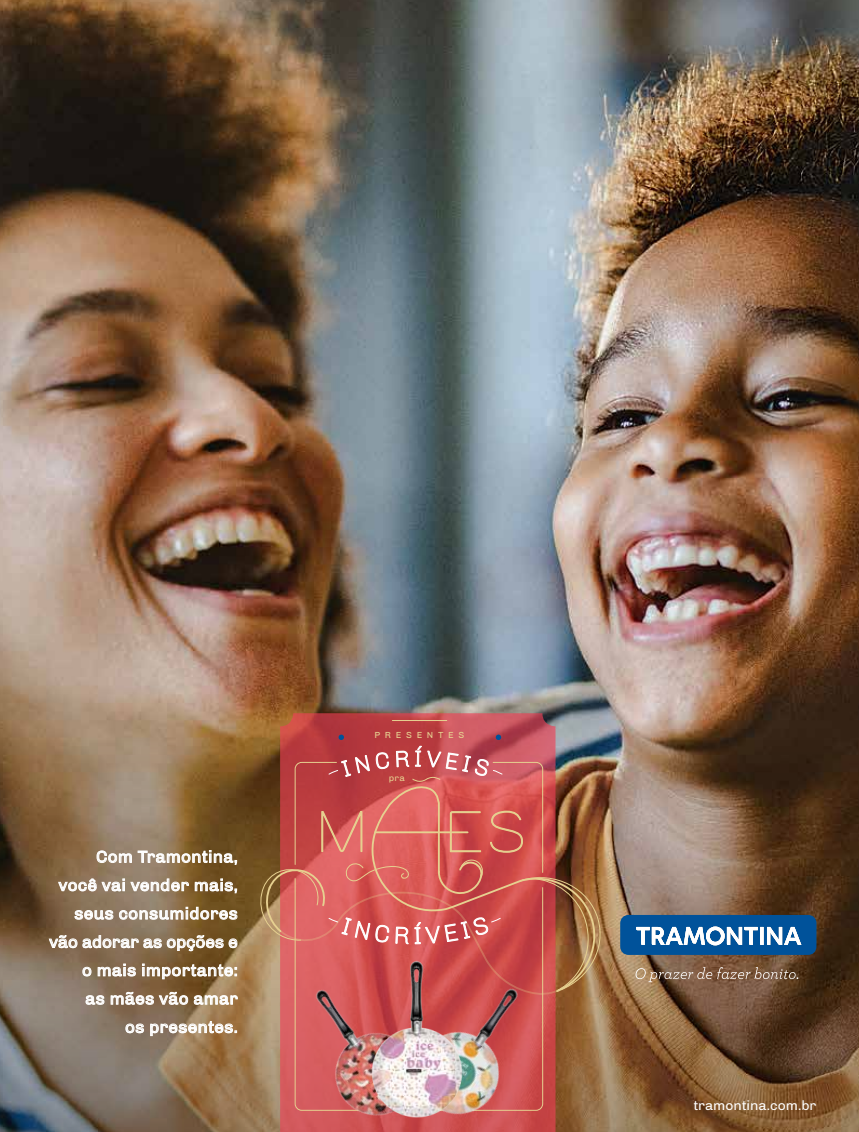
<style>
.page{position:relative;width:859px;height:1132px;background:#fff}
.page>*{position:absolute;margin:0;border:0;box-sizing:border-box;transform-origin:0 0}
.t1{font:16.5px/28.3px "Chivo";letter-spacing:.02em;color:#fff;text-align:right;scale:1.04 1}
.t2{font:13.5px "Chivo";color:#fff;scale:1.04 1}
.t3{font:9px "Chivo";letter-spacing:.5em;color:#e6d090;scale:1.04 1}
</style>
<div class="page">
<img style="left:0;top:0;width:859px;height:699px">
<img style="left:0;top:699px;width:859px;height:432px">
<svg style="left:620px;top:914px;width:196px;height:40px"></svg>
<svg style="left:636px;top:966px;width:162px;height:15px;background:#8c6f58"></svg>
<svg style="left:280px;top:713px;width:275px;height:418px;background:#bb474c"></svg>
<svg style="left:496px;top:734px;width:5px;height:5px"></svg>
<svg style="left:339px;top:734px;width:5px;height:5px"></svg>
<hr style="left:392px;top:720px;width:55px;height:1px;background:#e6d090">
<svg style="left:257px;top:745px;width:350px;height:365px;background:#bb5e51"></svg>
<img style="left:438px;top:962px;width:115px;height:169px">
<img style="left:281px;top:962px;width:157px;height:169px">
<img style="left:369px;top:957px;width:97px;height:163px">
<p class="t1" style="left:49px;top:842px;width:183px">Com Tramontina,<br>você vai vender mais, seus consumidores vão adorar as opções e o mais importante:<br>as mães vão amar<br>os presentes.</p>
<p class="t3" style="left:374px;top:729px;width:88px">PRESENTES</p>
<p class="t3" style="left:389px;top:772px;width:17px">pra</p>
<p class="t2" style="left:693px;top:1096px;width:120px">tramontina.com.br</p>
</div>
